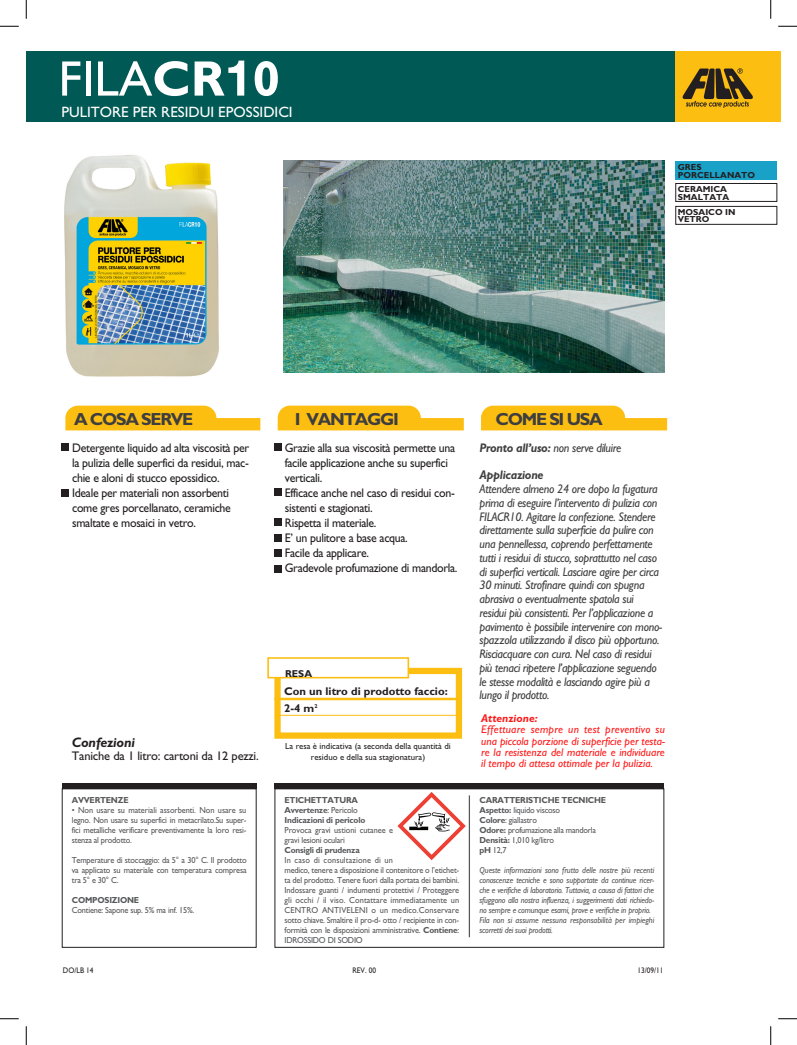
<style>
.page{position:relative;width:797px;height:1045px;background:#fff}
.page>*{position:absolute;margin:0;border:0;box-sizing:border-box;transform-origin:0 0}
.t1{font:50px "Gill Sans";color:#fff}
.Normale{font:700 17.5px "Gill Sans";letter-spacing:-.075em;color:#3e3e3f}
.Normale-2{font:15px "Gill Sans";color:#fff}
.Normale-3{font:italic 700 13.75px "Gill Sans";letter-spacing:-.015em;color:#231f20}
.Normale-4{font:italic 12.5px/13.8px "Gill Sans";letter-spacing:-.025em;color:#3e3e3f;scale:.95 1}
.Normale-5{font:12.5px/15px "Gill Sans";letter-spacing:-.025em;color:#231f20;scale:.95 1}
.Normale-6{font:12.5px "Gill Sans";letter-spacing:-.025em;color:#231f20}
.Normale-7{font:italic 700 12.5px "Gill Sans";letter-spacing:-.025em;color:#3e3e3f;scale:.95 1}
.Normale-8{font:italic 11.25px/11.2px "Gill Sans";color:#ff1a1a;text-align:justify}
.Normale-9{font:700 11.25px "Gill Sans";color:#231f20}
.Normale-10{font:italic 700 11.25px "Gill Sans";color:#ff1a1a}
.Normale-11{font:700 10px "Gill Sans";color:#231f20}
.Normale-12{font:8.75px/10px "Gill Sans";letter-spacing:-.025em;color:#57585a;text-align:justify;scale:.95 1}
.Normale-13{font:italic 8.75px/10px "Gill Sans";letter-spacing:-.025em;color:#57585a;text-align:justify;scale:.95 1}
.Normale-14{font:700 8.75px "Gill Sans";letter-spacing:-.025em;color:#57585a;scale:.95 1}
.Normale-15{font:8.75px/10.5px "Gill Sans";color:#231f20;text-align:center}
.Normale-16{font:8.75px/10px "Gill Sans";letter-spacing:-.005em;color:#57585a;scale:.95 1}
.Normale-17{font:700 8.75px "Gill Sans";color:#231f20}
.testini_prod{font:8.12px "Gill Sans";color:#231f20;scale:.9 1}
.s1{font-weight:700}
.s2{font-family:"Helvetica Neue";font-weight:700}
.s3{font-weight:400}
</style>
<div class="page">
<svg style="left:481px;top:405px;width:186px;height:25px;background:#fdc735"></svg>
<svg style="left:278px;top:405px;width:186px;height:25px;background:#fdc836"></svg>
<svg style="left:65px;top:405px;width:195px;height:25px;background:#fdc736"></svg>
<div style="left:26px;top:51px;width:653px;height:71px;background:#005954"></div>
<img style="left:64px;top:155px;width:155px;height:222px">
<div style="left:274px;top:668px;width:188px;height:70px;border:6px solid #fdbe12"></div>
<div style="left:267px;top:657px;width:142px;height:21px;background:#fff;border:2px solid #fdbe12"></div>
<hr style="left:274px;top:697px;width:188px;height:3px;background:#fdbe12">
<hr style="left:274px;top:715px;width:188px;height:1px;background:#fdbe12">
<div style="left:62px;top:443px;width:7px;height:8px;background:#231f20"></div>
<div style="left:62px;top:490px;width:7px;height:7px;background:#231f20"></div>
<div style="left:274px;top:443px;width:7px;height:7px;background:#231f20"></div>
<div style="left:274px;top:488px;width:7px;height:7px;background:#231f20"></div>
<div style="left:274px;top:518px;width:7px;height:7px;background:#231f20"></div>
<div style="left:274px;top:549px;width:7px;height:7px;background:#231f20"></div>
<div style="left:274px;top:565px;width:7px;height:7px;background:#231f20"></div>
<div style="left:274px;top:534px;width:7px;height:7px;background:#231f20"></div>
<div style="left:62px;top:788px;width:195px;height:160px;border:1px solid #231f20"></div>
<div style="left:274px;top:788px;width:390px;height:160px;border:1px solid #231f20"></div>
<hr style="left:469px;top:795px;width:1px;height:142px;background:#57585a">
<div style="left:62px;top:783px;width:195px;height:5px;background:#231f20"></div>
<div style="left:274px;top:783px;width:390px;height:5px;background:#231f20"></div>
<img style="left:283px;top:160px;width:381px;height:212px">
<div style="left:675px;top:51px;width:106px;height:71px;background:#fdbe12"></div>
<svg style="left:682px;top:68px;width:71px;height:40px"></svg>
<div style="left:675px;top:183px;width:102px;height:18px;background:#fff;border:1px solid #231f20"></div>
<div style="left:675px;top:206px;width:102px;height:18px;background:#fff;border:1px solid #231f20"></div>
<div style="left:675px;top:161px;width:102px;height:18px;background:#19a1c8"></div>
<svg style="left:397px;top:792px;width:68px;height:68px"></svg>
<svg style="left:0;top:25px;width:19px;height:2px"></svg>
<svg style="left:778px;top:25px;width:19px;height:2px"></svg>
<svg style="left:0;top:1018px;width:19px;height:1px"></svg>
<svg style="left:778px;top:1018px;width:19px;height:1px"></svg>
<svg style="left:25px;top:0;width:2px;height:19px"></svg>
<svg style="left:25px;top:1026px;width:2px;height:19px"></svg>
<svg style="left:770px;top:0;width:1px;height:19px"></svg>
<svg style="left:770px;top:1026px;width:1px;height:19px"></svg>
<p class="t1" style="left:58px;top:50px;width:223px">FILA<span class="s1">CR</span><span class="s2">1</span><span class="s1">0</span></p>
<p class="Normale-2" style="left:61px;top:103px;width:233px">PULITORE PER RESIDUI EPOSSIDICI</p>
<p class="Normale-17" style="left:677px;top:162px;width:25px">GRES</p>
<p class="Normale-17" style="left:677px;top:169px;width:79px">PORCELLANATO</p>
<p class="Normale-17" style="left:677px;top:206px;width:59px">MOSAICO IN</p>
<p class="Normale-17" style="left:677px;top:214px;width:33px">VETRO</p>
<p class="Normale-17" style="left:677px;top:184px;width:51px">CERAMICA</p>
<p class="Normale-17" style="left:677px;top:192px;width:53px">SMALTATA</p>
<p class="Normale" style="left:74px;top:409px;width:121px">A COSA SERVE</p>
<p class="Normale" style="left:295px;top:409px;width:105px">I VANTAGGI</p>
<p class="Normale" style="left:495px;top:409px;width:109px">COME SI USA</p>
<p class="Normale-5" style="left:72px;top:440px;width:188px;text-align:justify">Detergente liquido ad alta viscosità per la pulizia delle superfici da residui, mac&shy;chie e aloni di stucco epossidico.</p>
<p class="Normale-5" style="left:72px;top:485px;width:169px">Ideale per materiali non assorbenti come gres porcellanato, ceramiche smaltate e mosaici in vetro.</p>
<p class="Normale-3" style="left:72px;top:734px;width:65px">Confezioni</p>
<p class="Normale-6" style="left:72px;top:748px;width:188px">Taniche da 1 litro: cartoni da 12 pezzi.</p>
<p class="Normale-14" style="left:72px;top:795px;width:61px">AVVERTENZE</p>
<p class="Normale-12" style="left:72px;top:805px;width:185px">• Non usare su materiali assorbenti. Non usare su legno. Non usare su superfici in metacrilato.Su super&shy;fici metalliche verificare preventivamente la loro resi&shy;stenza al prodotto.</p>
<p class="Normale-12" style="left:72px;top:855px;width:185px">Temperature di stoccaggio: da 5° a 30° C. Il prodotto va applicato su materiale con temperatura compresa tra 5° e 30° C.</p>
<p class="Normale-14" style="left:72px;top:895px;width:72px">COMPOSIZIONE</p>
<p class="Normale-12" style="left:72px;top:905px;width:130px">Contiene: Sapone sup. 5% ma inf. 15%.</p>
<p class="Normale-5" style="left:285px;top:440px;width:181px">Grazie alla sua viscosità permette una facile applicazione anche su superfici verticali.</p>
<p class="Normale-5" style="left:285px;top:485px;width:180px">Efficace anche nel caso di residui con&shy;sistenti e stagionati.</p>
<p class="Normale-5" style="left:285px;top:515px;width:98px">Rispetta il materiale.</p>
<p class="Normale-5" style="left:285px;top:530px;width:131px">E’ un pulitore a base acqua.</p>
<p class="Normale-5" style="left:285px;top:545px;width:90px">Facile da applicare.</p>
<p class="Normale-5" style="left:285px;top:560px;width:183px">Gradevole profumazione di mandorla.</p>
<p class="Normale-11" style="left:285px;top:667px;width:28px">RESA</p>
<p class="Normale-9" style="left:284px;top:685px;width:165px">Con un litro di prodotto faccio:</p>
<p class="Normale-9" style="left:284px;top:701px;width:35px">2-4 m<sup>2</sup></p>
<p class="Normale-15" style="left:285px;top:741px;width:167px">La resa è indicativa (a seconda della quantità di residuo e della sua stagionatura)</p>
<p class="Normale-14" style="left:284px;top:795px;width:79px">ETICHETTATURA</p>
<p class="Normale-14" style="left:284px;top:805px;width:79px">Avvertenze<span class="s3">: Pericolo</span></p>
<p class="Normale-14" style="left:284px;top:815px;width:86px">Indicazioni di pericolo</p>
<p class="Normale-16" style="left:284px;top:825px;width:116px">Provoca gravi ustioni cutanee e gravi lesioni oculari</p>
<p class="Normale-14" style="left:284px;top:845px;width:81px">Consigli di prudenza</p>
<p class="Normale-12" style="left:284px;top:855px;width:185px;text-align:left">In caso di consultazione di un<br>medico, tenere a disposizione il contenitore o l’etichet&shy;ta del prodotto. Tenere fuori dalla portata dei bambini.<br>Indossare guanti / indumenti protettivi / Proteggere gli occhi / il viso. Contattare immediatamente un CENTRO ANTIVELENI o un medico.Conservare sotto chiave. Smaltire il pro-d- otto / recipiente in con&shy;formità con le disposizioni amministrative. <span class="s1">Contiene</span>:<br>IDROSSIDO DI SODIO</p>
<p class="Normale-4" style="left:479px;top:441px;width:151px"><span class="s1">Pronto all’uso:</span> non serve diluire</p>
<p class="Normale-7" style="left:479px;top:468px;width:69px">Applicazione</p>
<p class="Normale-4" style="left:479px;top:482px;width:193px">Attendere almeno 24 ore dopo la fugatura prima di eseguire l’intervento di pulizia con FILACR10. Agitare la confezione. Stendere direttamente sulla superficie da pulire con una pennellessa, coprendo perfettamente tutti i residui di stucco, soprattutto nel caso di superfici verticali. Lasciare agire per circa 30 minuti. Strofinare quindi con spugna abrasiva o eventualmente spatola sui residui più consistenti. Per l’applicazione a pavimento è possibile intervenire con mono&shy;spazzola utilizzando il disco più opportuno.<br>Risciacquare con cura. Nel caso di residui più tenaci ripetere l’applicazione seguendo le stesse modalità e lasciando agire più a lungo il prodotto.</p>
<p class="Normale-10" style="left:481px;top:711px;width:58px">Attenzione:</p>
<p class="Normale-8" style="left:481px;top:724px;width:185px">Effettuare sempre un test preventivo su una piccola porzione di superficie per testa&shy;re la resistenza del materiale e individuare il tempo di attesa ottimale per la pulizia.</p>
<p class="Normale-14" style="left:479px;top:795px;width:135px">CARATTERISTICHE TECNICHE</p>
<p class="Normale-12" style="left:479px;top:805px;width:86px"><span class="s1">Aspetto:</span> liquido viscoso</p>
<p class="Normale-12" style="left:479px;top:815px;width:62px"><span class="s1">Colore</span>: giallastro</p>
<p class="Normale-12" style="left:479px;top:825px;width:124px"><span class="s1">Odore:</span> profumazione alla mandorla</p>
<p class="Normale-12" style="left:479px;top:835px;width:80px"><span class="s1">Densità:</span> 1,010 kg/litro</p>
<p class="Normale-12" style="left:479px;top:845px;width:30px"><span class="s1">pH</span> 12,7</p>
<p class="Normale-13" style="left:479px;top:865px;width:185px">Queste informazioni sono frutto delle nostre più recenti conoscenze tecniche e sono supportate da continue ricer&shy;che e verifiche di laboratorio. Tuttavia, a causa di fattori che sfuggono alla nostra influenza, i suggerimenti dati richiedo&shy;no sempre e comunque esami, prove e verifiche in proprio.</p>
<p class="Normale-13" style="left:479px;top:915px;width:185px">Fila non si assume nessuna responsabilità per impieghi scorretti dei suoi prodotti.</p>
<p class="testini_prod" style="left:63px;top:965px;width:36px">DO/LB 14</p>
<p class="testini_prod" style="left:352px;top:965px;width:28px">REV. 00</p>
<p class="testini_prod" style="left:637px;top:965px;width:30px">13/09/11</p>
</div>
